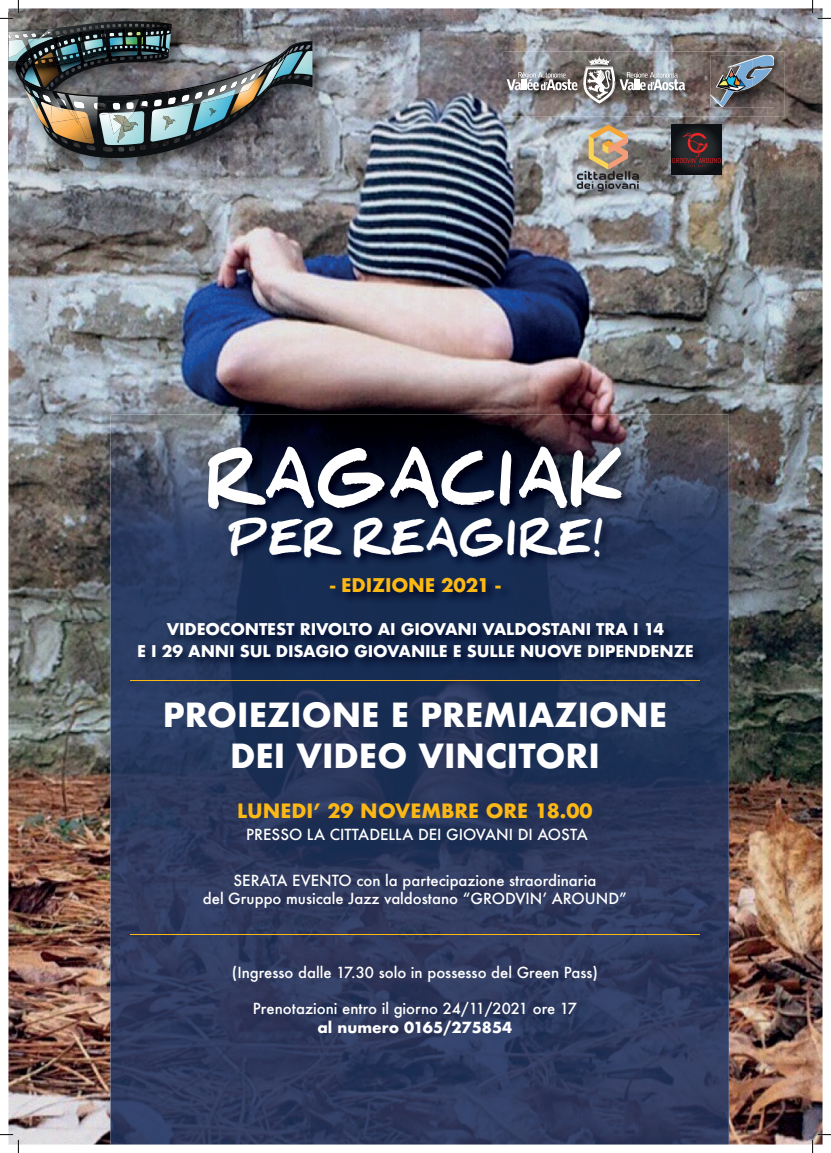
<style>
.page{position:relative;width:831px;height:1153px;background:#fff}
.page>*{position:absolute;margin:0;border:0;box-sizing:border-box;transform-origin:0 0}
.t1{font:900 63.18px "Daniel";color:#fff}
.t2{font:900 40.77px "Daniel";color:#fff}
.t3{font:700 32.38px/41.1px "Futura";color:#fff;text-align:center}
.t4{font:700 19.25px "Futura";color:#fcb814}
.t5{font:700 18.38px "Futura";letter-spacing:-.01em;color:#fcb814}
.t6{font:700 15.75px/21.6px "Futura";letter-spacing:-.01em;color:#fff;text-align:center}
.t7{font:500 14.88px/18.4px "Futura";color:#fff;text-align:center}
.t8{font:700 14.88px "Futura";color:#fff}
</style>
<div class="page">
<img style="left:8px;top:8px;width:814px;height:1136px">
<img style="left:8px;top:12px;width:324px;height:166px">
<img style="left:45px;top:92px;width:265px;height:61px">
<img style="left:269px;top:92px;width:15px;height:4px">
<img style="left:234px;top:107px;width:32px;height:8px">
<img style="left:201px;top:107px;width:33px;height:24px">
<img style="left:193px;top:107px;width:8px;height:24px">
<img style="left:150px;top:107px;width:43px;height:35px">
<img style="left:99px;top:132px;width:45px;height:13px">
<img style="left:41px;top:132px;width:53px;height:12px">
<img style="left:93px;top:132px;width:4px;height:5px">
<img style="left:78px;top:132px;width:15px;height:7px">
<img style="left:109px;top:132px;width:25px;height:2px">
<img style="left:176px;top:92px;width:93px;height:15px">
<img style="left:239px;top:92px;width:17px;height:1px">
<img style="left:201px;top:92px;width:34px;height:11px">
<img style="left:176px;top:103px;width:16px;height:4px">
<img style="left:176px;top:41px;width:136px;height:51px">
<img style="left:176px;top:63px;width:93px;height:29px">
<img style="left:117px;top:132px;width:7px;height:10px">
<svg style="left:209px;top:108px;width:8px;height:9px"></svg>
<img style="left:110px;top:415px;width:618px;height:729px">
<img style="left:136px;top:444px;width:569px;height:225px">
<hr style="left:131px;top:680px;width:569px;height:1px;background:#fcb814">
<hr style="left:131px;top:934px;width:569px;height:1px;background:#fcb814">
<img style="left:503px;top:52px;width:281px;height:64px">
<svg style="left:506px;top:56px;width:179px;height:48px;background:#8e8c8c"></svg>
<img style="left:710px;top:55px;width:64px;height:52px">
<img style="left:728px;top:60px;width:24px;height:8px">
<img style="left:752px;top:56px;width:21px;height:12px">
<svg style="left:576px;top:125px;width:63px;height:67px;background:#9d9285"></svg>
<img style="left:671px;top:125px;width:50px;height:50px">
<img style="left:0;top:0;width:176px;height:132px">
<svg style="left:0;top:1134px;width:19px;height:19px"></svg>
<svg style="left:812px;top:0;width:18px;height:19px"></svg>
<svg style="left:812px;top:1134px;width:18px;height:19px"></svg>
<h1 class="t1" style="left:206px;top:446px;width:419px">RAGACIAK</h1>
<h2 class="t2" style="left:229px;top:517px;width:374px">PER REAGIRE!</h2>
<p class="t5" style="left:330px;top:572px;width:172px">- EDIZIONE 2021 -</p>
<p class="t6" style="left:137px;top:619px;width:558px">VIDEOCONTEST RIVOLTO AI GIOVANI VALDOSTANI TRA I 14<br>E I 29 ANNI SUL DISAGIO GIOVANILE E SULLE NUOVE DIPENDENZE</p>
<h3 class="t3" style="left:163px;top:694px;width:506px">PROIEZIONE E PREMIAZIONE<br>DEI VIDEO VINCITORI</h3>
<p class="t4" style="left:237px;top:796px;width:357px">LUNEDI’ 29 NOVEMBRE ORE 18.00</p>
<p class="t7" style="left:246px;top:825px;width:343px">PRESSO LA CITTADELLA DEI GIOVANI DI AOSTA</p>
<p class="t7" style="left:203px;top:871px;width:425px">SERATA EVENTO con la partecipazione straordinaria<br>del Gruppo musicale Jazz valdostano “GRODVINʼ AROUND”</p>
<p class="t7" style="left:232px;top:963px;width:367px">(Ingresso dalle 17.30 solo in possesso del Green Pass)</p>
<p class="t7" style="left:253px;top:999px;width:325px">Prenotazioni entro il giorno 24/11/2021 ore 17</p>
<p class="t8" style="left:317px;top:1016px;width:196px">al numero 0165/275854</p>
</div>
